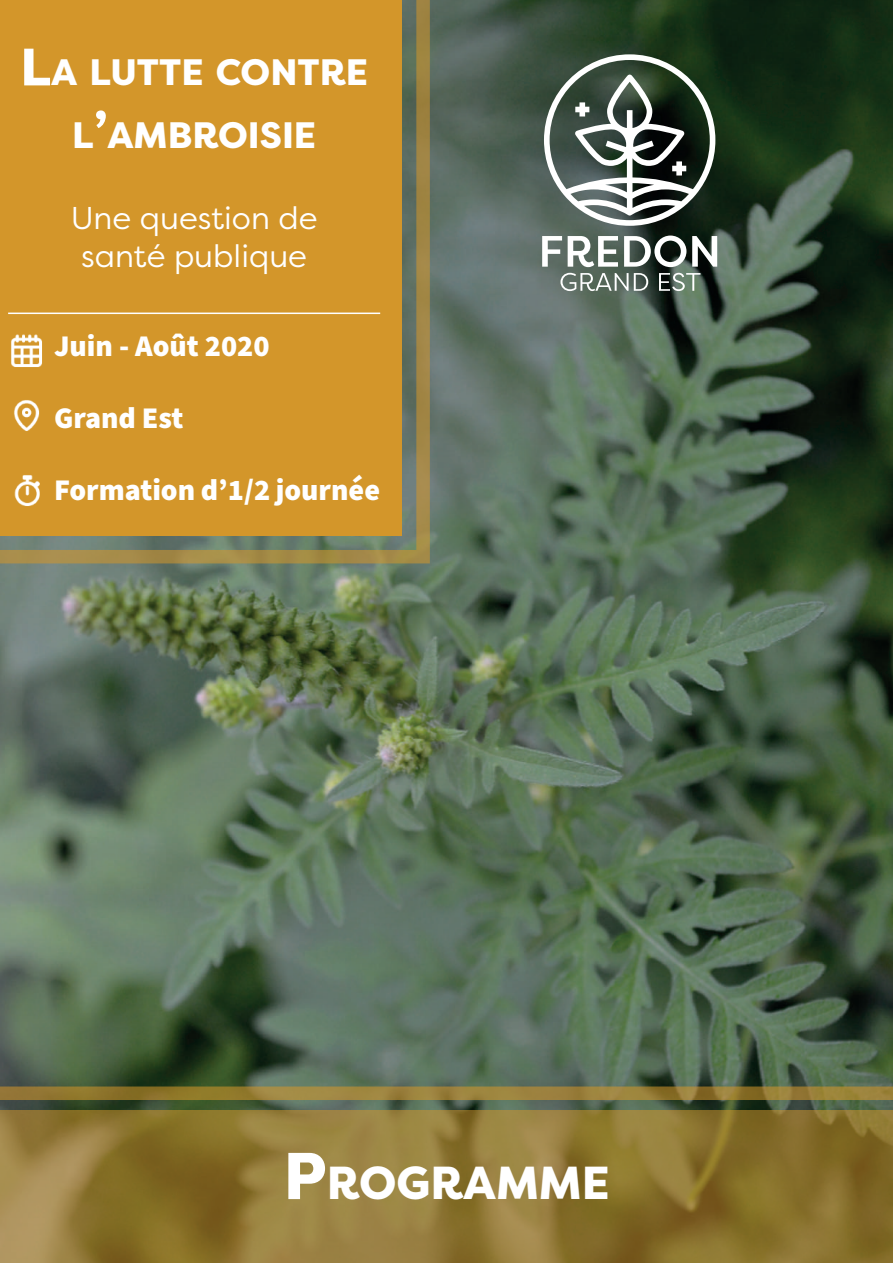
<style>
.page{position:relative;width:893px;height:1263px;background:#fff}
.page>*{position:absolute;margin:0;border:0;box-sizing:border-box;transform-origin:0 0}
.t1{font:800 46.2px "Filson Pro";color:#fff}
.t2{font:800 36.75px/63px "Filson Pro";color:#fff;text-align:center}
.t3{font:31.5px/37.8px "Filson Pro";color:#fff;text-align:center}
.t4{font:900 30px "Source Sans Pro";color:#fff}
.s1{font-size:52.5px}
.s2{font-size:66px}
</style>
<div class="page">
<img style="left:0;top:0;width:893px;height:1086px">
<svg style="left:544px;top:54px;width:171px;height:172px"></svg>
<svg style="left:542px;top:236px;width:20px;height:31px"></svg>
<svg style="left:568px;top:236px;width:50px;height:31px"></svg>
<svg style="left:624px;top:236px;width:62px;height:31px"></svg>
<svg style="left:692px;top:236px;width:25px;height:31px"></svg>
<svg style="left:560px;top:273px;width:88px;height:18px"></svg>
<svg style="left:659px;top:273px;width:41px;height:18px"></svg>
<svg style="left:0;top:0;width:430px;height:563px;background:#ca932f"></svg>
<img style="left:8px;top:334px;width:36px;height:36px">
<img style="left:8px;top:398px;width:36px;height:36px">
<img style="left:8px;top:472px;width:36px;height:36px">
<svg style="left:0;top:1086px;width:893px;height:177px;background:#8b7535"></svg>
<p class="t2" style="left:20px;top:42px;width:349px"><span class="s1">L</span>A LUTTE CONTRE<br>L<span class="s1">’</span>AMBROISIE</p>
<p class="t3" style="left:71px;top:199px;width:248px">Une question de santé publique</p>
<p class="t4" style="left:54px;top:325px;width:217px">Juin - Août 2020</p>
<p class="t4" style="left:54px;top:397px;width:131px">Grand Est</p>
<p class="t4" style="left:54px;top:469px;width:328px">Formation d’1/2 journée</p>
<h1 class="t1" style="left:283px;top:1154px;width:327px"><span class="s2">P</span>ROGRAMME</h1>
</div>
